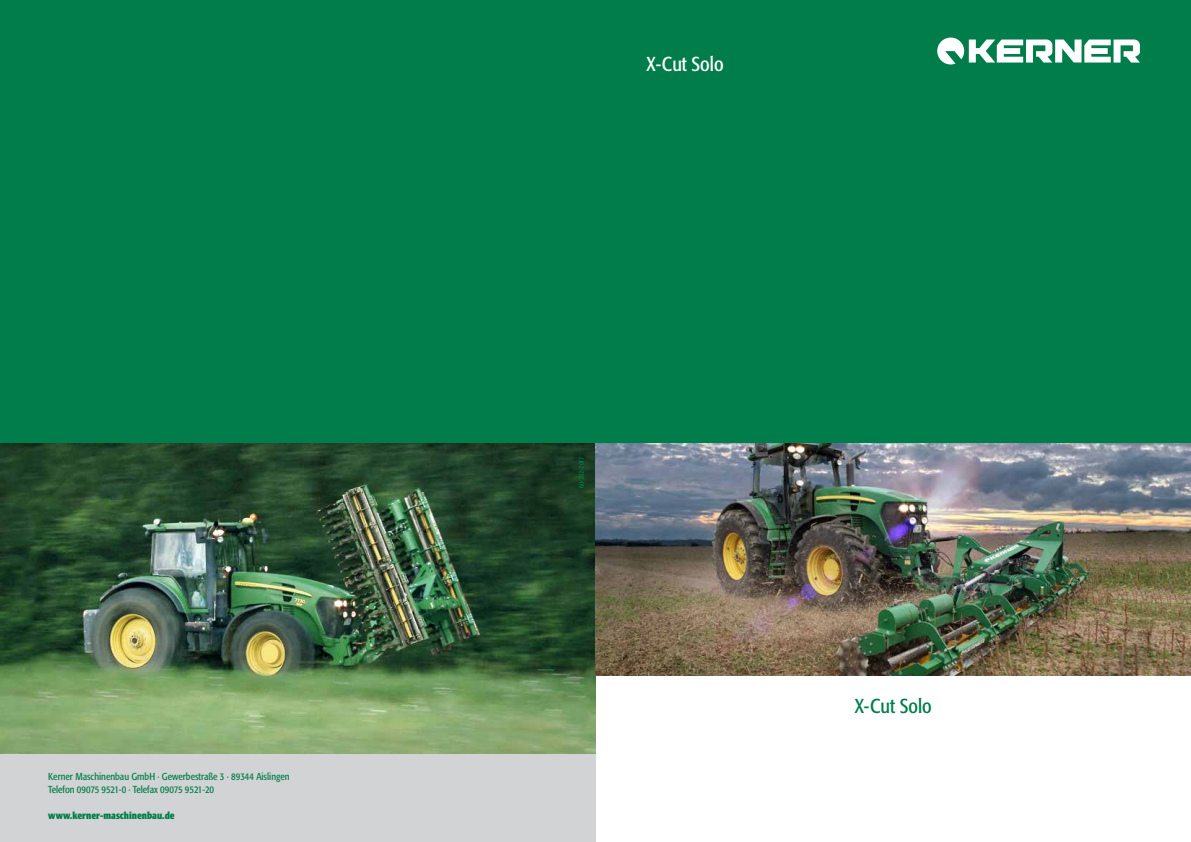
<style>
.page{position:relative;width:1191px;height:842px;background:#fff}
.page>*{position:absolute;margin:0;border:0;box-sizing:border-box;transform-origin:0 0}
.t1{font:condensed 20px "Formata";color:#fff}
.t2{font:condensed 20px "Formata";color:#007d4b}
.t3{font:condensed 10px/13px "Formata";color:#007d4b}
.t4{font:700 condensed 10px "Formata";color:#007d4b}
.t5{font:condensed 7px "Formata";letter-spacing:-.01em;color:#007d4b}
</style>
<div class="page">
<img style="left:0;top:442px;width:595px;height:313px">
<div style="left:0;top:0;width:604px;height:442px;background:#007d4b"></div>
<div style="left:0;top:755px;width:595px;height:87px;background:#d1d3d4"></div>
<div style="left:595px;top:0;width:596px;height:444px;background:#007d4b"></div>
<svg style="left:937px;top:38px;width:203px;height:26px"></svg>
<img style="left:595px;top:444px;width:596px;height:231px">
<p class="t3" style="left:48px;top:770px;width:243px">Kerner Maschinenbau GmbH · Gewerbestraße 3 · 89344 Aislingen<br>Telefon 09075 9521-0 · Telefax 09075 9521-20</p>
<p class="t4" style="left:48px;top:809px;width:128px">www.kerner-maschinenbau.de</p>
<h1 class="t1" style="left:646px;top:52px;width:79px">X-Cut Solo</h1>
<p class="t5" style="left:577px;top:488px;width:33px;rotate:-90deg">60-202-2017</p>
<h1 class="t2" style="left:854px;top:694px;width:79px">X-Cut Solo</h1>
</div>
